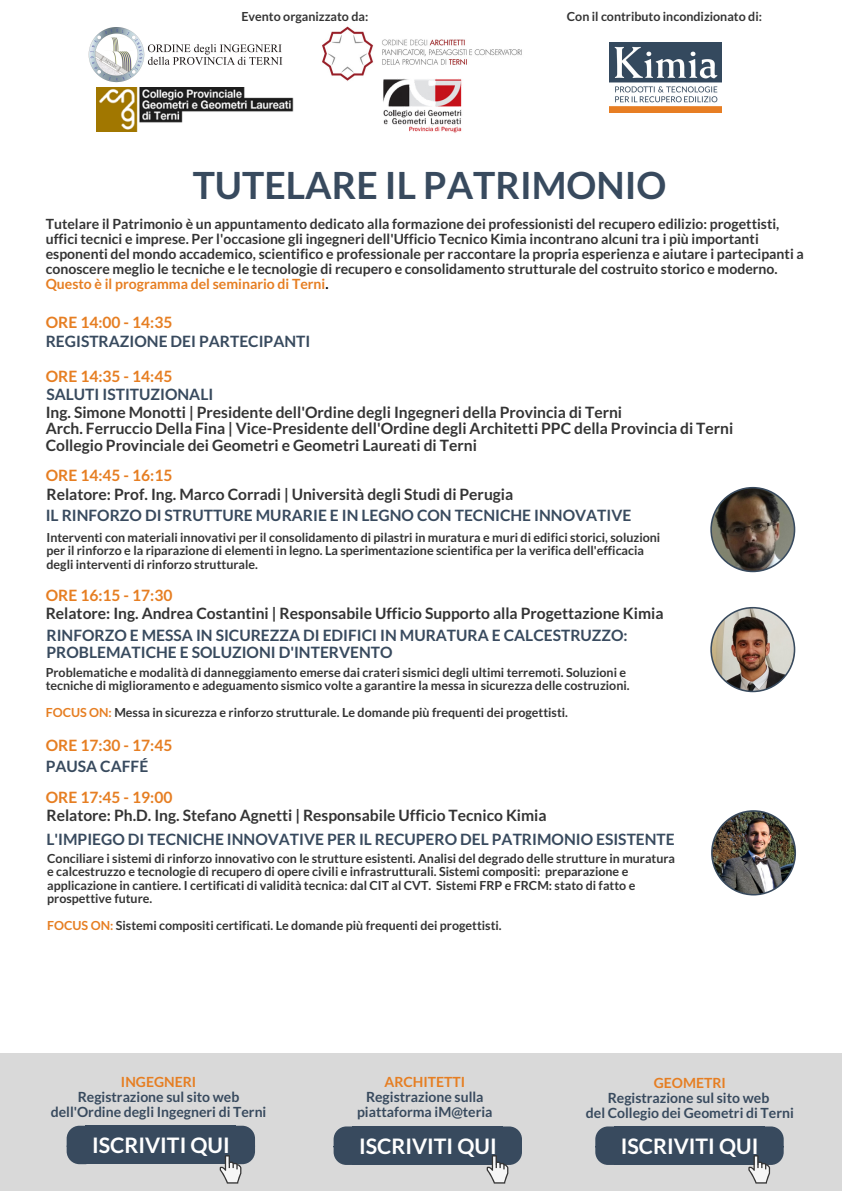
<style>
.page{position:relative;width:842px;height:1191px;background:#fff}
.page>*{position:absolute;margin:0;border:0;box-sizing:border-box;transform-origin:0 0}
.t1{font:700 37.4px "Lato";color:#384a5e}
.t2{font:700 21.3px "Lato";color:#fff}
.t3{font:700 15.6px/16.5px "Lato";color:#343434}
.t4{font:700 15.6px/16.5px "Lato";color:#384a5e}
.t5{font:700 15.6px "Lato";color:#e67e22}
.t6{font:700 14px/15px "Lato";color:#343434}
.t7{font:700 14px/15px "Lato";color:#384a5e;text-align:center}
.t8{font:700 14px "Lato";color:#e67e22}
.t9{font:700 12.5px/13.5px "Lato";color:#343434}
.s1{color:#e67e22}
.s2{color:#000}
</style>
<div class="page">
<img style="left:710px;top:607px;width:85px;height:85px">
<img style="left:711px;top:810px;width:85px;height:85px">
<svg style="left:710px;top:487px;width:85px;height:85px"></svg>
<div style="left:0;top:1053px;width:842px;height:137px;background:#d9d9d9"></div>
<div style="left:86px;top:1125px;width:150px;height:21px;background:#384a5e"></div>
<div style="left:86px;top:1145px;width:150px;height:19px;background:#384a5e"></div>
<svg style="left:67px;top:1125px;width:19px;height:39px"></svg>
<svg style="left:220px;top:1125px;width:35px;height:58px"></svg>
<div style="left:353px;top:1126px;width:150px;height:21px;background:#384a5e"></div>
<div style="left:353px;top:1146px;width:150px;height:19px;background:#384a5e"></div>
<svg style="left:334px;top:1126px;width:19px;height:39px"></svg>
<svg style="left:487px;top:1126px;width:35px;height:57px"></svg>
<div style="left:614px;top:1126px;width:151px;height:21px;background:#384a5e"></div>
<div style="left:614px;top:1146px;width:151px;height:19px;background:#384a5e"></div>
<svg style="left:595px;top:1126px;width:19px;height:39px"></svg>
<svg style="left:748px;top:1126px;width:36px;height:57px"></svg>
<img style="left:610px;top:42px;width:111px;height:70px">
<img style="left:88px;top:27px;width:195px;height:55px">
<img style="left:322px;top:26px;width:200px;height:55px">
<img style="left:97px;top:88px;width:197px;height:43px">
<img style="left:380px;top:79px;width:86px;height:54px">
<p class="t9" style="left:241px;top:10px;width:128px">Evento organizzato da:</p>
<p class="t9" style="left:567px;top:10px;width:197px">Con il contributo incondizionato di:</p>
<h1 class="t1" style="left:193px;top:162px;width:475px">TUTELARE IL PATRIMONIO</h1>
<p class="t6" style="left:46px;top:216px;width:760px">Tutelare il Patrimonio è un appuntamento dedicato alla formazione dei professionisti del recupero edilizio: progettisti, uffici tecnici e imprese. Per l'occasione gli ingegneri dell'Ufficio Tecnico Kimia incontrano alcuni tra i più importanti esponenti del mondo accademico, scientifico e professionale per raccontare la propria esperienza e aiutare i partecipanti a conoscere meglio le tecniche e le tecnologie di recupero e consolidamento strutturale del costruito storico e moderno.<br><span class="s1">Questo è il programma del seminario di Terni</span><span class="s2">.</span></p>
<p class="t5" style="left:46px;top:312px;width:128px">ORE 14:00 - 14:35</p>
<p class="t4" style="left:46px;top:333px;width:266px">REGISTRAZIONE DEI PARTECIPANTI</p>
<p class="t5" style="left:46px;top:366px;width:128px">ORE 14:35 - 14:45</p>
<p class="t4" style="left:46px;top:385px;width:168px">SALUTI ISTITUZIONALI</p>
<p class="t3" style="left:46px;top:403px;width:689px">Ing. Simone Monotti | Presidente dell'Ordine degli Ingegneri della Provincia di Terni<br>Arch. Ferruccio Della Fina | Vice-Presidente dell'Ordine degli Architetti PPC della Provincia di Terni<br>Collegio Provinciale dei Geometri e Geometri Laureati di Terni</p>
<p class="t5" style="left:46px;top:465px;width:128px">ORE 14:45 - 16:15</p>
<p class="t3" style="left:46px;top:485px;width:468px">Relatore: Prof. Ing. Marco Corradi | Università degli Studi di Perugia</p>
<p class="t9" style="left:46px;top:530px;width:615px">Interventi con materiali innovativi per il consolidamento di pilastri in muratura e muri di edifici storici, soluzioni per il rinforzo e la riparazione di elementi in legno. La sperimentazione scientifica per la verifica dell'efficacia degli interventi di rinforzo strutturale.</p>
<p class="t4" style="left:46px;top:507px;width:587px">IL RINFORZO DI STRUTTURE MURARIE E IN LEGNO CON TECNICHE INNOVATIVE</p>
<p class="t5" style="left:46px;top:585px;width:128px">ORE 16:15 - 17:30</p>
<p class="t3" style="left:46px;top:604px;width:619px">Relatore: Ing. Andrea Costantini | Responsabile Ufficio Supporto alla Progettazione Kimia</p>
<p class="t4" style="left:46px;top:627px;width:583px">RINFORZO E MESSA IN SICUREZZA DI EDIFICI IN MURATURA E CALCESTRUZZO:<br>PROBLEMATICHE E SOLUZIONI D'INTERVENTO</p>
<p class="t9" style="left:46px;top:665px;width:585px">Problematiche e modalità di danneggiamento emerse dai crateri sismici degli ultimi terremoti. Soluzioni e tecniche di miglioramento e adeguamento sismico volte a garantire la messa in sicurezza delle costruzioni.</p>
<p class="t9" style="left:46px;top:706px;width:524px"><span class="s1">FOCUS ON:</span> Messa in sicurezza e rinforzo strutturale. Le domande più frequenti dei progettisti.</p>
<p class="t5" style="left:46px;top:735px;width:128px">ORE 17:30 - 17:45</p>
<p class="t4" style="left:46px;top:757px;width:104px">PAUSA CAFFÉ</p>
<p class="t5" style="left:46px;top:788px;width:128px">ORE 17:45 - 19:00</p>
<p class="t3" style="left:46px;top:807px;width:502px">Relatore: Ph.D. Ing. Stefano Agnetti | Responsabile Ufficio Tecnico Kimia</p>
<p class="t9" style="left:47px;top:851px;width:629px">Conciliare i sistemi di rinforzo innovativo con le strutture esistenti. Analisi del degrado delle strutture in muratura e calcestruzzo e tecnologie di recupero di opere civili e infrastrutturali. Sistemi compositi: preparazione e applicazione in cantiere. I certificati di validità tecnica: dal CIT al CVT. Sistemi FRP e FRCM: stato di fatto e prospettive future.</p>
<p class="t9" style="left:47px;top:919px;width:456px"><span class="s1">FOCUS ON:</span> Sistemi compositi certificati. Le domande più frequenti dei progettisti.</p>
<p class="t4" style="left:46px;top:830px;width:630px">L'IMPIEGO DI TECNICHE INNOVATIVE PER IL RECUPERO DEL PATRIMONIO ESISTENTE</p>
<p class="t8" style="left:121px;top:1072px;width:77px">INGEGNERI</p>
<p class="t7" style="left:51px;top:1088px;width:217px">Registrazione sul sito web dell'Ordine degli Ingegneri di Terni</p>
<h2 class="t2" style="left:92px;top:1131px;width:139px">ISCRIVITI QUI</h2>
<p class="t8" style="left:384px;top:1073px;width:82px">ARCHITETTI</p>
<p class="t7" style="left:357px;top:1089px;width:137px">Registrazione sulla piattaforma iM@teria</p>
<h2 class="t2" style="left:359px;top:1132px;width:139px">ISCRIVITI QUI</h2>
<p class="t8" style="left:654px;top:1074px;width:74px">GEOMETRI</p>
<p class="t7" style="left:586px;top:1090px;width:209px">Registrazione sul sito web<br>del Collegio dei Geometri di Terni</p>
<h2 class="t2" style="left:621px;top:1132px;width:139px">ISCRIVITI QUI</h2>
</div>
